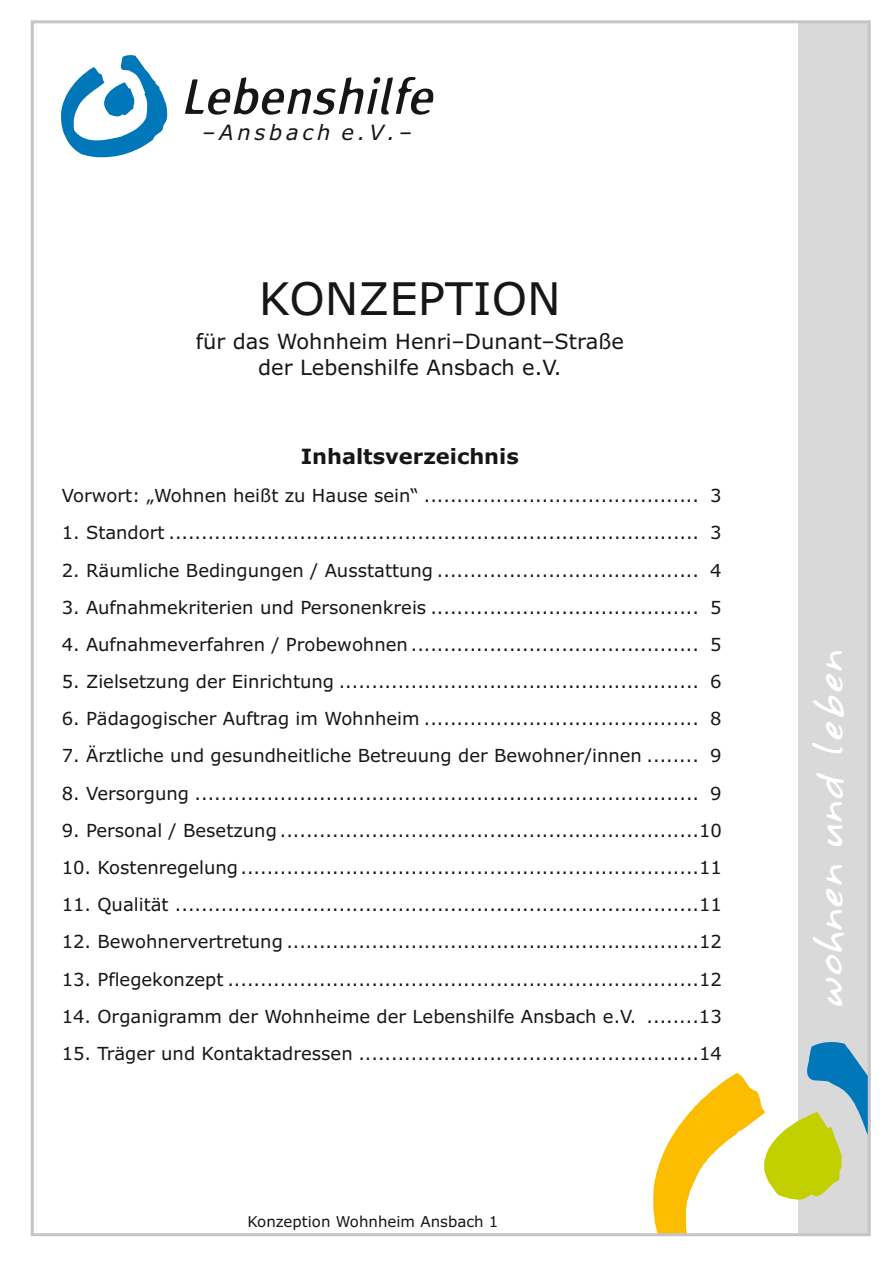
<style>
.page{position:relative;width:893px;height:1263px;background:#fff}
.page>*{position:absolute;margin:0;border:0;box-sizing:border-box;transform-origin:0 0}
.t1{font:45px "Verdana";color:#151616}
.t2{font:36px "Annifont";color:#fff}
.t3{font:italic 21.15px "Verdana";letter-spacing:.175em;color:#151616}
.t4{font:21px/25.5px "Verdana";color:#151616;text-align:center}
.t5{font:700 21px "Verdana";color:#151616}
.t6{font:18px "Verdana";color:#151616}
.t7{font:15px "Verdana";color:#151616}
</style>
<div class="page">
<div style="left:798px;top:21px;width:71px;height:1214px;background:#d9d9da"></div>
<svg style="left:653px;top:1042px;width:214px;height:190px"></svg>
<svg style="left:61px;top:55px;width:106px;height:102px"></svg>
<svg style="left:185px;top:77px;width:248px;height:38px"></svg>
<p class="t3" style="left:202px;top:124px;width:212px">–Ansbach e.V.–</p>
<h1 class="t1" style="left:259px;top:280px;width:303px">KONZEPTION</h1>
<p class="t4" style="left:196px;top:330px;width:430px">für das Wohnheim Henri–Dunant–Straße der Lebenshilfe Ansbach e.V.</p>
<p class="t5" style="left:301px;top:448px;width:220px">Inhaltsverzeichnis</p>
<p class="t6" style="left:62px;top:488px;width:661px">Vorwort: „Wohnen heißt zu Hause sein“ .......................................... 3</p>
<p class="t6" style="left:62px;top:525px;width:661px">1. Standort ................................................................................. 3</p>
<p class="t6" style="left:62px;top:563px;width:661px">2. Räumliche Bedingungen / Ausstattung ........................................ 4</p>
<p class="t6" style="left:62px;top:600px;width:661px">3. Aufnahmekriterien und Personenkreis ......................................... 5</p>
<p class="t6" style="left:62px;top:637px;width:661px">4. Aufnahmeverfahren / Probewohnen ............................................ 5</p>
<p class="t6" style="left:62px;top:674px;width:661px">5. Zielsetzung der Einrichtung ....................................................... 6</p>
<p class="t6" style="left:62px;top:711px;width:661px">6. Pädagogischer Auftrag im Wohnheim .......................................... 8</p>
<p class="t6" style="left:62px;top:749px;width:661px">7. Ärztliche und gesundheitliche Betreuung der Bewohner/innen ........ 9</p>
<p class="t6" style="left:62px;top:786px;width:661px">8. Versorgung ............................................................................. 9</p>
<p class="t6" style="left:62px;top:823px;width:662px">9. Personal / Besetzung ................................................................10</p>
<p class="t6" style="left:62px;top:860px;width:662px">10. Kostenregelung......................................................................11</p>
<p class="t6" style="left:62px;top:897px;width:662px">11. Qualität ................................................................................11</p>
<p class="t6" style="left:62px;top:935px;width:662px">12. Bewohnervertretung ...............................................................12</p>
<p class="t6" style="left:62px;top:972px;width:662px">13. Pflegekonzept ........................................................................12</p>
<p class="t6" style="left:62px;top:1009px;width:662px">14. Organigramm der Wohnheime der Lebenshilfe Ansbach e.V. ........13</p>
<p class="t6" style="left:62px;top:1046px;width:662px">15. Träger und Kontaktadressen ....................................................14</p>
<p class="t7" style="left:247px;top:1215px;width:253px">Konzeption Wohnheim Ansbach 1</p>
<h2 class="t2" style="left:798px;top:1008px;width:360px;rotate:-90deg">wohnen und leben</h2>
</div>
